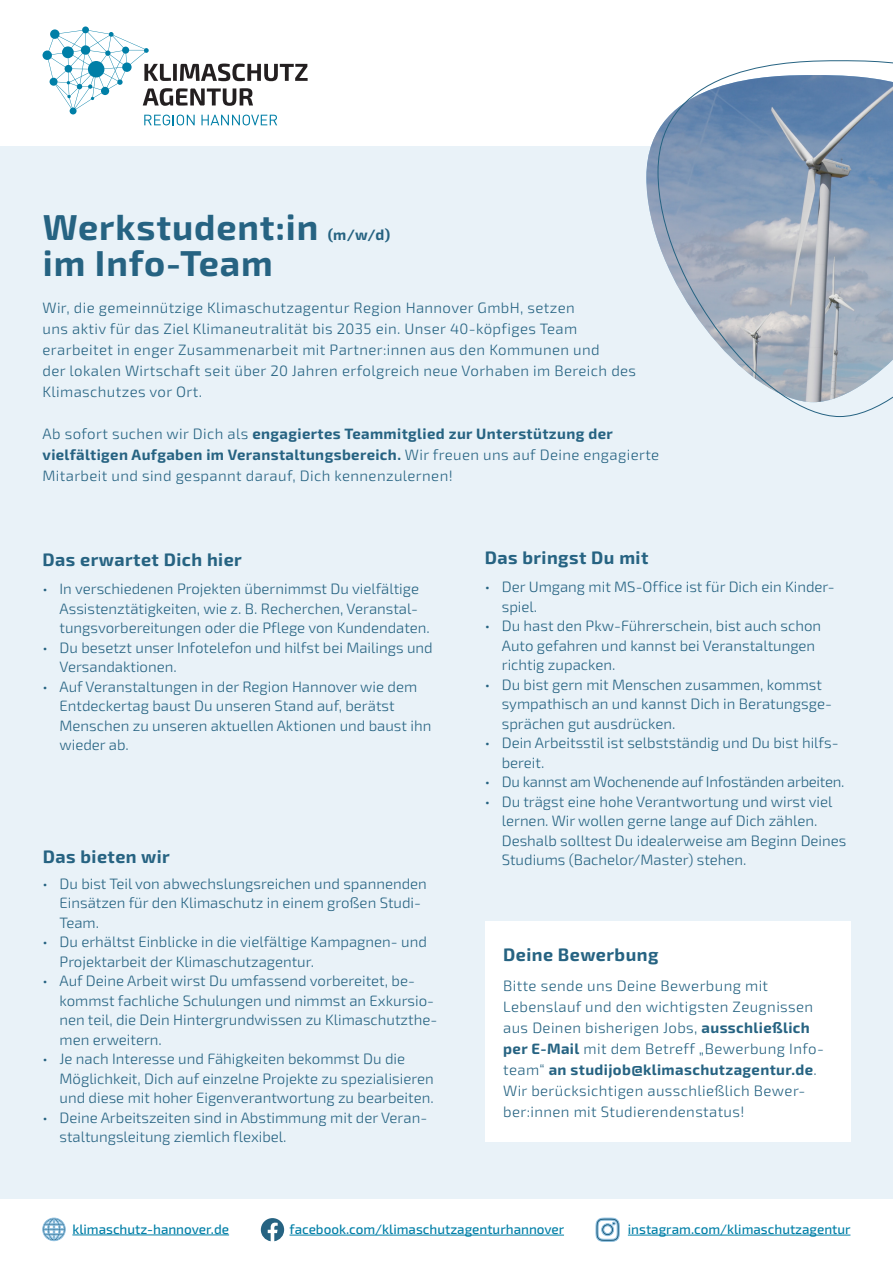
<style>
.page{position:relative;width:893px;height:1263px;background:#fff}
.page>*{position:absolute;margin:0;border:0;box-sizing:border-box;transform-origin:0 0}
.t1{font:700 36px "Exo 2";letter-spacing:.025em;color:#266382}
.t2{font:700 18px "Exo 2";letter-spacing:.025em;color:#266382}
.t3{font:300 15px/19.5px "Exo 2";color:#266382}
.t4{font:300 15px/21px "Exo 2";letter-spacing:.025em;color:#266382}
.t5{font:700 15px "Exo 2";letter-spacing:.025em;color:#266382}
.t6{font:300 15px "Exo 2";letter-spacing:-.02em;color:#266382}
.t7{font:500 13.5px "Exo 2";color:#007fa7}
.s1{font-weight:300}
.s2{font-weight:700}
</style>
<div class="page">
<div style="left:0;top:147px;width:893px;height:1052px;background:#e9f2f8"></div>
<svg style="left:42px;top:1218px;width:24px;height:23px"></svg>
<hr style="left:72px;top:1234px;width:157px;height:1px;background:#007fa7">
<svg style="left:261px;top:1218px;width:23px;height:23px"></svg>
<hr style="left:290px;top:1235px;width:274px;height:1px;background:#007fa7">
<svg style="left:596px;top:1218px;width:24px;height:24px"></svg>
<hr style="left:628px;top:1235px;width:222px;height:1px;background:#007fa7">
<img style="left:646px;top:132px;width:11px;height:107px">
<svg style="left:657px;top:60px;width:236px;height:357px"></svg>
<svg style="left:43px;top:26px;width:265px;height:99px"></svg>
<div style="left:485px;top:921px;width:365px;height:221px;background:#fff"></div>
<p class="t1" style="left:43px;top:206px;width:277px">Werkstudent:in</p>
<p class="t5" style="left:328px;top:226px;width:64px">(m/w/d)</p>
<p class="t1" style="left:43px;top:242px;width:232px">im Info-Team</p>
<p class="t4" style="left:43px;top:298px;width:595px">Wir, die gemeinnützige Klimaschutzagentur Region Hannover GmbH, setzen<br>uns aktiv für das Ziel Klimaneutralität bis 2035 ein. Unser 40-köpfiges Team erarbeitet in enger Zusammenarbeit mit Partner:innen aus den Kommunen und<br>der lokalen Wirtschaft seit über 20 Jahren erfolgreich neue Vorhaben im Bereich des Klimaschutzes vor Ort.</p>
<p class="t5" style="left:43px;top:425px;width:572px"><span class="s1">Ab sofort suchen wir Dich als</span> engagiertes Teammitglied zur Unterstützung der</p>
<p class="t5" style="left:43px;top:446px;width:618px">vielfältigen Aufgaben im Veranstaltungsbereich. <span class="s1">Wir freuen uns auf Deine engagierte</span></p>
<p class="t4" style="left:43px;top:466px;width:412px">Mitarbeit und sind gespannt darauf, Dich kennenzulernen!</p>
<p class="t2" style="left:43px;top:549px;width:201px">Das erwartet Dich hier</p>
<p class="t3" style="left:60px;top:579px;width:372px;text-indent:-17px">• In verschiedenen Projekten übernimmst Du vielfältige<br>Assistenztätigkeiten, wie z. B. Recherchen, Veranstal&shy;tungsvorbereitungen oder die Pflege von Kundendaten.</p>
<p class="t3" style="left:60px;top:638px;width:375px;text-indent:-17px">• Du besetzt unser Infotelefon und hilfst bei Mailings und<br>Versandaktionen.</p>
<p class="t3" style="left:60px;top:677px;width:373px;text-indent:-17px">• Auf Veranstaltungen in der Region Hannover wie dem Entdeckertag baust Du unseren Stand auf, berätst Menschen zu unseren aktuellen Aktionen und baust ihn wieder ab.</p>
<p class="t2" style="left:43px;top:846px;width:129px">Das bieten wir</p>
<p class="t3" style="left:60px;top:874px;width:369px;text-indent:-17px">• Du bist Teil von abwechslungsreichen und spannenden<br>Einsätzen für den Klimaschutz in einem großen Studi-<br>Team.</p>
<p class="t3" style="left:60px;top:932px;width:369px;text-indent:-17px">• Du erhältst Einblicke in die vielfältige Kampagnen- und<br>Projektarbeit der Klimaschutzagentur.</p>
<p class="t3" style="left:60px;top:971px;width:379px;text-indent:-17px">• Auf Deine Arbeit wirst Du umfassend vorbereitet, be&shy;kommst fachliche Schulungen und nimmst an Exkursio&shy;nen teil, die Dein Hintergrundwissen zu Klimaschutzthe&shy;men erweitern.</p>
<p class="t3" style="left:60px;top:1049px;width:376px;text-indent:-17px">• Je nach Interesse und Fähigkeiten bekommst Du die<br>Möglichkeit, Dich auf einzelne Projekte zu spezialisieren und diese mit hoher Eigenverantwortung zu bearbeiten.</p>
<p class="t3" style="left:60px;top:1108px;width:369px;text-indent:-17px">• Deine Arbeitszeiten sind in Abstimmung mit der Veran&shy;staltungsleitung ziemlich flexibel.</p>
<p class="t2" style="left:485px;top:546px;width:165px">Das bringst Du mit</p>
<p class="t3" style="left:502px;top:577px;width:334px;text-indent:-17px">• Der Umgang mit MS-Office ist für Dich ein Kinder&shy;spiel.</p>
<p class="t3" style="left:502px;top:616px;width:321px;text-indent:-17px">• Du hast den Pkw-Führerschein, bist auch schon<br>Auto gefahren und kannst bei Veranstaltungen richtig zupacken.</p>
<p class="t3" style="left:502px;top:675px;width:332px;text-indent:-17px">• Du bist gern mit Menschen zusammen, kommst sympathisch an und kannst Dich in Beratungsge&shy;sprächen gut ausdrücken.</p>
<p class="t3" style="left:502px;top:733px;width:338px;text-indent:-17px">• Dein Arbeitsstil ist selbstständig und Du bist hilfs&shy;bereit.</p>
<p class="t6" style="left:485px;top:773px;width:361px">• Du kannst am Wochenende auf Infoständen arbeiten.</p>
<p class="t3" style="left:502px;top:792px;width:346px;text-indent:-17px">• Du trägst eine hohe Verantwortung und wirst viel lernen. Wir wollen gerne lange auf Dich zählen.<br>Deshalb solltest Du idealerweise am Beginn Deines Studiums (Bachelor/Master) stehen.</p>
<p class="t2" style="left:503px;top:944px;width:157px">Deine Bewerbung</p>
<p class="t4" style="left:503px;top:976px;width:322px">Bitte sende uns Deine Bewerbung mit Lebenslauf und den wichtigsten Zeugnissen aus Deinen bisherigen Jobs, <span class="s2">ausschließlich per E-Mail</span> mit dem Betreff „Bewerbung Info&shy;team“ <span class="s2">an studijob@klimaschutzagentur.de</span>.</p>
<p class="t4" style="left:503px;top:1081px;width:304px">Wir berücksichtigen ausschließlich Bewer&shy;ber:innen mit Studierendenstatus!</p>
<p class="t7" style="left:72px;top:1221px;width:158px">klimaschutz-hannover.de</p>
<p class="t7" style="left:290px;top:1221px;width:276px">facebook.com/klimaschutzagenturhannover</p>
<p class="t7" style="left:628px;top:1221px;width:224px">instagram.com/klimaschutzagentur</p>
</div>
